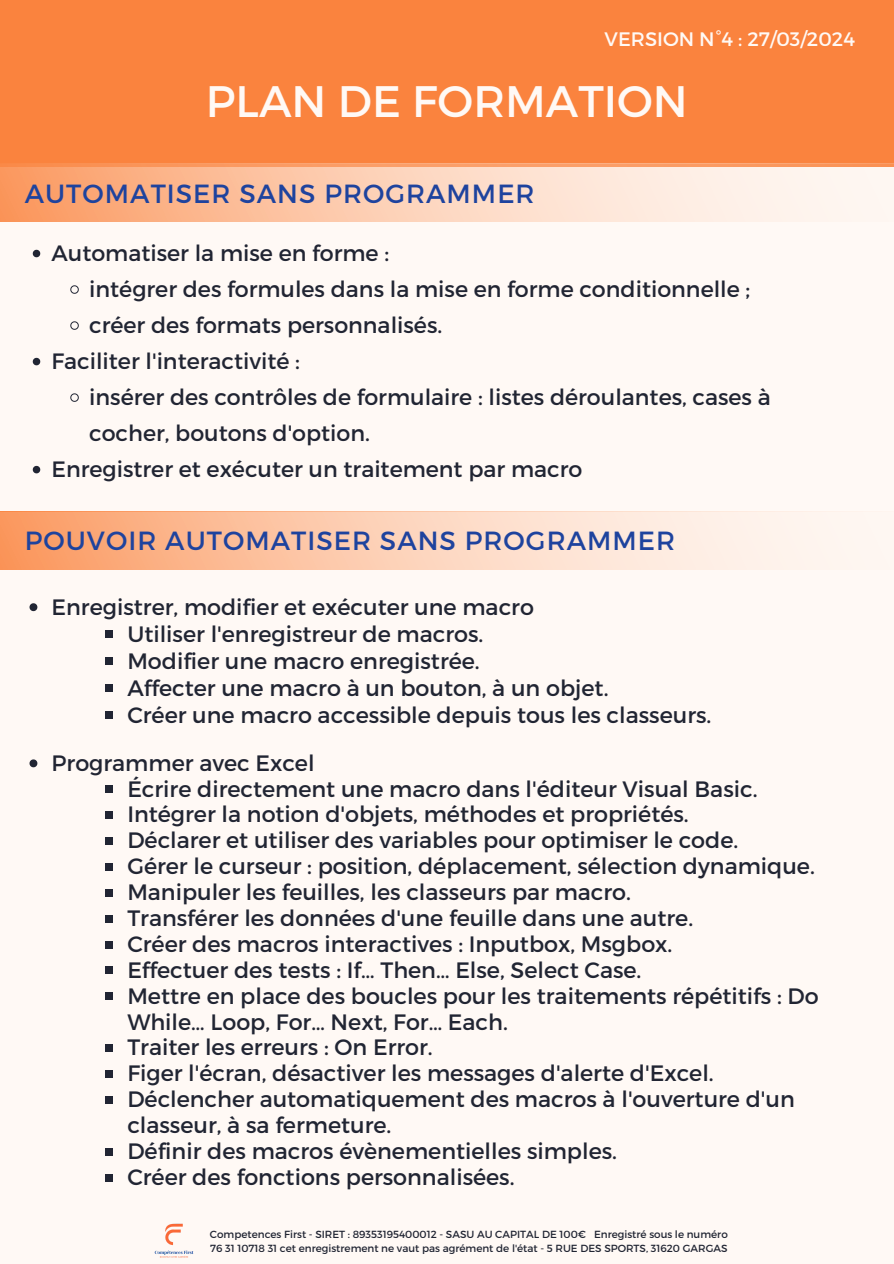
<style>
.page{position:relative;width:894px;height:1264px;background:#fff}
.page>*{position:absolute;margin:0;border:0;box-sizing:border-box;transform-origin:0 0}
.t1{font:43.95px "Montserrat";color:#fff9f5}
.t2{font:26.25px "Montserrat";letter-spacing:.04em;color:#1e439e}
.t3{font:22.2px/25.8px "Montserrat";color:#212533}
.t4{font:19.5px "Montserrat";color:#fff9f5}
.t5{font:10.35px "Montserrat";color:#212533}
</style>
<div class="page">
<div style="left:0;top:0;width:893px;height:1263px;background:#fff9f5"></div>
<div style="left:0;top:0;width:893px;height:167px;background:#fa833e"></div>
<img style="left:154px;top:1223px;width:40px;height:35px">
<svg style="left:0;top:164px;width:893px;height:57px"></svg>
<svg style="left:33px;top:250px;width:7px;height:7px"></svg>
<svg style="left:70px;top:285px;width:9px;height:9px"></svg>
<svg style="left:70px;top:321px;width:9px;height:9px"></svg>
<svg style="left:33px;top:358px;width:7px;height:7px"></svg>
<svg style="left:70px;top:393px;width:9px;height:9px"></svg>
<svg style="left:33px;top:466px;width:7px;height:7px"></svg>
<svg style="left:29px;top:603px;width:8px;height:8px"></svg>
<div style="left:105px;top:630px;width:8px;height:8px;background:#212533"></div>
<div style="left:105px;top:657px;width:8px;height:8px;background:#212533"></div>
<div style="left:105px;top:684px;width:8px;height:8px;background:#212533"></div>
<div style="left:105px;top:711px;width:8px;height:8px;background:#212533"></div>
<svg style="left:0;top:512px;width:775px;height:57px;background:#fccdb1"></svg>
<svg style="left:29px;top:759px;width:8px;height:8px"></svg>
<div style="left:105px;top:785px;width:8px;height:8px;background:#212533"></div>
<div style="left:105px;top:811px;width:8px;height:8px;background:#212533"></div>
<div style="left:105px;top:837px;width:8px;height:8px;background:#212533"></div>
<div style="left:105px;top:863px;width:8px;height:7px;background:#212533"></div>
<div style="left:105px;top:888px;width:8px;height:8px;background:#212533"></div>
<div style="left:105px;top:914px;width:8px;height:8px;background:#212533"></div>
<div style="left:105px;top:940px;width:8px;height:8px;background:#212533"></div>
<div style="left:105px;top:966px;width:8px;height:8px;background:#212533"></div>
<div style="left:105px;top:992px;width:8px;height:8px;background:#212533"></div>
<div style="left:105px;top:1044px;width:8px;height:8px;background:#212533"></div>
<div style="left:105px;top:1070px;width:8px;height:7px;background:#212533"></div>
<div style="left:105px;top:1095px;width:8px;height:8px;background:#212533"></div>
<div style="left:105px;top:1147px;width:8px;height:8px;background:#212533"></div>
<div style="left:105px;top:1173px;width:8px;height:8px;background:#212533"></div>
<p class="t4" style="left:604px;top:27px;width:252px">VERSION N°4 : 27/03/2024</p>
<h4 class="t1" style="left:206px;top:72px;width:483px">PLAN DE FORMATION</h4>
<p class="t2" style="left:25px;top:177px;width:511px">AUTOMATISER SANS PROGRAMMER</p>
<p class="t3" style="left:51px;top:239px;width:339px">Automatiser la mise en forme :</p>
<p class="t3" style="left:89px;top:275px;width:662px">intégrer des formules dans la mise en forme conditionnelle ;</p>
<p class="t3" style="left:89px;top:311px;width:354px">créer des formats personnalisés.</p>
<p class="t3" style="left:51px;top:347px;width:250px">Faciliter l'interactivité :</p>
<p class="t3" style="left:89px;top:378px;width:683px;line-height:36px">insérer des contrôles de formulaire : listes déroulantes, cases à cocher, boutons d'option.</p>
<p class="t3" style="left:51px;top:455px;width:532px">Enregistrer et exécuter un traitement par macro</p>
<p class="t2" style="left:25px;top:524px;width:651px">POUVOIR AUTOMATISER SANS PROGRAMMER</p>
<p class="t3" style="left:52px;top:592px;width:483px">Enregistrer, modifier et exécuter une macro</p>
<p class="t3" style="left:127px;top:619px;width:357px">Utiliser l'enregistreur de macros.</p>
<p class="t3" style="left:127px;top:646px;width:354px">Modifier une macro enregistrée.</p>
<p class="t3" style="left:127px;top:673px;width:482px">Affecter une macro à un bouton, à un objet.</p>
<p class="t3" style="left:127px;top:700px;width:585px">Créer une macro accessible depuis tous les classeurs.</p>
<p class="t3" style="left:52px;top:748px;width:264px">Programmer avec Excel</p>
<p class="t3" style="left:127px;top:774px;width:631px">Écrire directement une macro dans l'éditeur Visual Basic.</p>
<p class="t3" style="left:127px;top:800px;width:562px">Intégrer la notion d'objets, méthodes et propriétés.</p>
<p class="t3" style="left:127px;top:826px;width:612px">Déclarer et utiliser des variables pour optimiser le code.</p>
<p class="t3" style="left:127px;top:852px;width:688px">Gérer le curseur : position, déplacement, sélection dynamique.</p>
<p class="t3" style="left:127px;top:878px;width:505px">Manipuler les feuilles, les classeurs par macro.</p>
<p class="t3" style="left:127px;top:904px;width:567px">Transférer les données d'une feuille dans une autre.</p>
<p class="t3" style="left:127px;top:930px;width:546px">Créer des macros interactives : Inputbox, Msgbox.</p>
<p class="t3" style="left:127px;top:955px;width:515px">Effectuer des tests : If… Then… Else, Select Case.</p>
<p class="t3" style="left:127px;top:981px;width:692px">Mettre en place des boucles pour les traitements répétitifs : Do<br>While… Loop, For… Next, For… Each.</p>
<p class="t3" style="left:127px;top:1033px;width:307px">Traiter les erreurs : On Error.</p>
<p class="t3" style="left:127px;top:1059px;width:587px">Figer l'écran, désactiver les messages d'alerte d'Excel.</p>
<p class="t3" style="left:127px;top:1085px;width:668px">Déclencher automatiquement des macros à l'ouverture d'un classeur, à sa fermeture.</p>
<p class="t3" style="left:127px;top:1137px;width:491px">Définir des macros évènementielles simples.</p>
<p class="t3" style="left:127px;top:1162px;width:388px">Créer des fonctions personnalisées.</p>
<h1 class="t5" style="left:210px;top:1227px;width:519px">Competences First - SIRET : 89353195400012 - SASU AU CAPITAL DE 100€ Enregistré sous le numéro</h1>
<p class="t5" style="left:210px;top:1241px;width:518px">76 31 10718 31 cet enregistrement ne vaut pas agrément de l'état - 5 RUE DES SPORTS, 31620 GARGAS</p>
</div>
